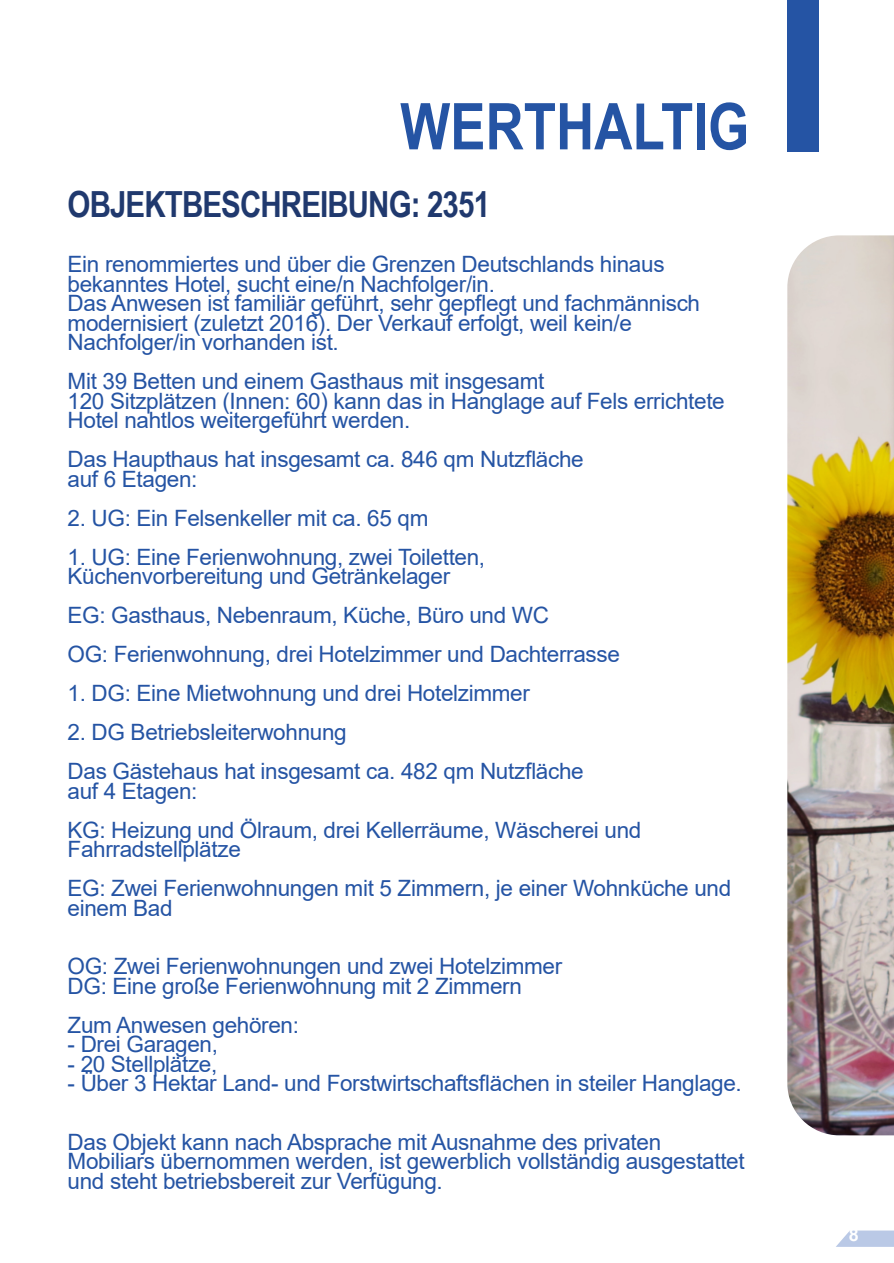
<style>
.page{position:relative;width:894px;height:1263px;background:#fff}
.page>*{position:absolute;margin:0;border:0;box-sizing:border-box;transform-origin:0 0}
.t1{font:700 64.5px "Arial Narrow";color:#2554a4}
.t2{font:700 36px "Arial Narrow";letter-spacing:-.025em;color:#20396e}
.t3{font:22.5px/19.5px "Arial";letter-spacing:-.015em;color:#2554a4}
.t4{font:700 18px "Arial";color:#fff}
</style>
<div class="page">
<svg style="left:836px;top:1230px;width:57px;height:17px"></svg>
<div style="left:787px;top:0;width:31px;height:152px;background:#2554a4"></div>
<img style="left:787px;top:235px;width:106px;height:900px">
<h1 class="t1" style="left:400px;top:102px;width:350px">WERTHALTIG</h1>
<h2 class="t2" style="left:68px;top:191px;width:424px">OBJEKTBESCHREIBUNG: 2351</h2>
<p class="t3" style="left:68px;top:256px;width:633px">Ein renommiertes und über die Grenzen Deutschlands hinaus bekanntes Hotel, sucht eine/n Nachfolger/in.<br>Das Anwesen ist familiär geführt, sehr gepflegt und fachmännisch modernisiert (zuletzt 2016). Der Verkauf erfolgt, weil kein/e Nachfolger/in vorhanden ist.</p>
<p class="t3" style="left:68px;top:373px;width:658px">Mit 39 Betten und einem Gasthaus mit insgesamt<br>120 Sitzplätzen (Innen: 60) kann das in Hanglage auf Fels errichtete<br>Hotel nahtlos weitergeführt werden.</p>
<p class="t3" style="left:68px;top:451px;width:517px">Das Haupthaus hat insgesamt ca. 846 qm Nutzfläche auf 6 Etagen:</p>
<p class="t3" style="left:68px;top:510px;width:362px">2. UG: Ein Felsenkeller mit ca. 65 qm</p>
<p class="t3" style="left:68px;top:549px;width:419px">1. UG: Eine Ferienwohnung, zwei Toiletten,<br>Küchenvorbereitung und Getränkelager</p>
<p class="t3" style="left:68px;top:598px;width:553px;line-height:39px">EG: Gasthaus, Nebenraum, Küche, Büro und WC<br>OG: Ferienwohnung, drei Hotelzimmer und Dachterrasse</p>
<p class="t3" style="left:68px;top:685px;width:463px">1. DG: Eine Mietwohnung und drei Hotelzimmer</p>
<p class="t3" style="left:68px;top:715px;width:517px;line-height:39px">2. DG Betriebsleiterwohnung<br>Das Gästehaus hat insgesamt ca. 482 qm Nutzfläche</p>
<p class="t3" style="left:68px;top:773px;width:575px;line-height:39px">auf 4 Etagen:<br>KG: Heizung und Ölraum, drei Kellerräume, Wäscherei und</p>
<p class="t3" style="left:68px;top:832px;width:665px;line-height:39px">Fahrradstellplätze<br>EG: Zwei Ferienwohnungen mit 5 Zimmern, je einer Wohnküche und</p>
<p class="t3" style="left:68px;top:900px;width:106px">einem Bad</p>
<p class="t3" style="left:68px;top:958px;width:496px">OG: Zwei Ferienwohnungen und zwei Hotelzimmer<br>DG: Eine große Ferienwohnung mit 2 Zimmern</p>
<p class="t3" style="left:68px;top:1017px;width:233px">Zum Anwesen gehören:</p>
<p class="t3" style="left:68px;top:1036px;width:152px">- Drei Garagen,</p>
<p class="t3" style="left:68px;top:1056px;width:151px">- 20 Stellplätze,</p>
<p class="t3" style="left:68px;top:1075px;width:675px">- Über 3 Hektar Land- und Forstwirtschaftsflächen in steiler Hanglage.</p>
<p class="t3" style="left:68px;top:1134px;width:678px">Das Objekt kann nach Absprache mit Ausnahme des privaten<br>Mobiliars übernommen werden, ist gewerblich vollständig ausgestattet und steht betriebsbereit zur Verfügung.</p>
<p class="t4" style="left:848px;top:1228px;width:12px">8</p>
</div>
